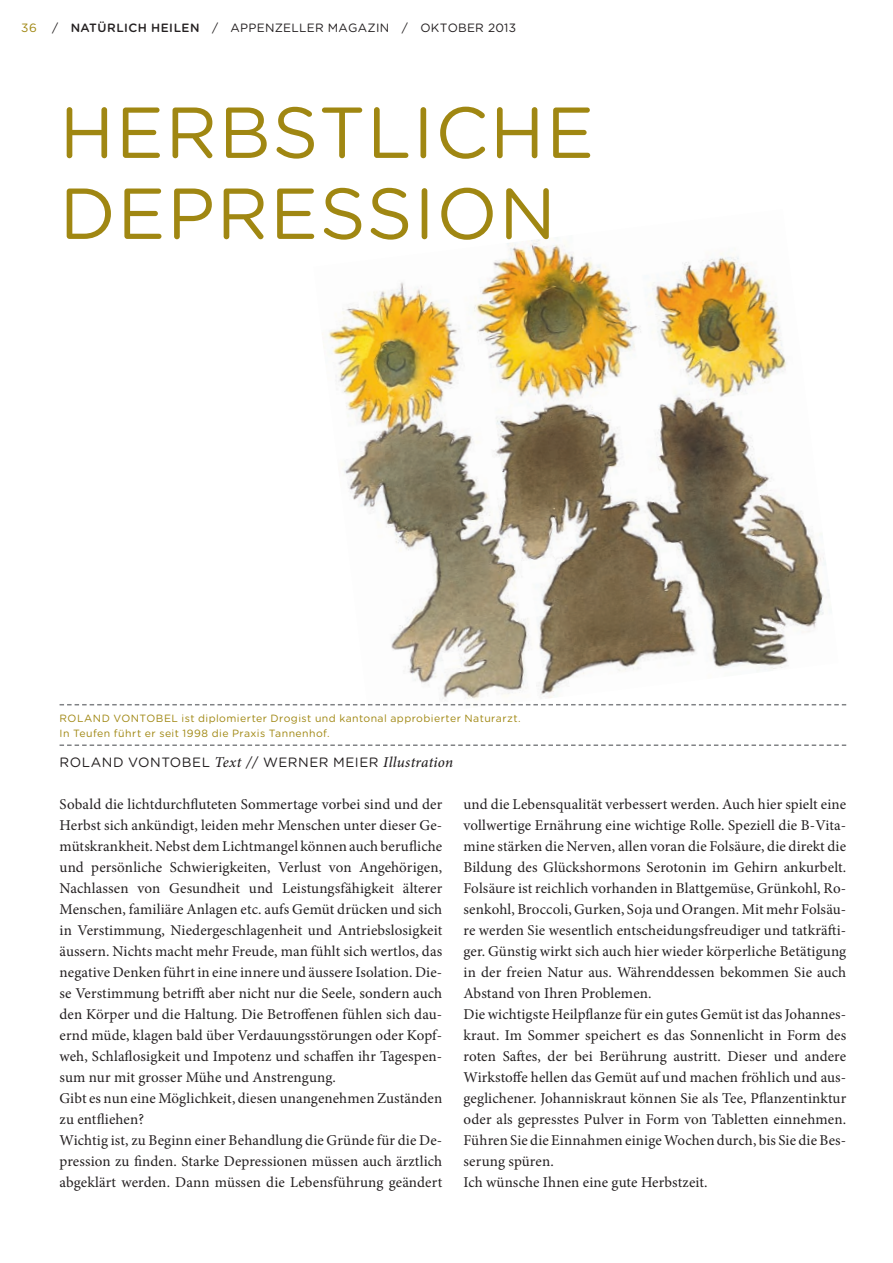
<style>
.page{position:relative;width:893px;height:1263px;background:#fff}
.page>*{position:absolute;margin:0;border:0;box-sizing:border-box;transform-origin:0 0}
.t1{font:72px/81px "Gotham Rounded";letter-spacing:.02em;color:#a08712}
.t2{font:15px/21px "Minion Pro";letter-spacing:.01em;color:#231f20}
.t3{font:13.5px "Gotham Rounded";letter-spacing:.03em;color:#231f20}
.t4{font:12px "Gotham Rounded";letter-spacing:.02em;color:#231f20}
.t5{font:12px "Gotham Rounded";color:#a08712}
.t6{font:10.5px/15px "Gotham Rounded";letter-spacing:.04em;color:#a08712}
.s1{font-weight:500}
.s2{font-family:"Minion Pro";font-weight:500;font-style:italic;font-size:15px}
</style>
<div class="page">
<img style="left:315px;top:239px;width:523px;height:467px">
<svg style="left:60px;top:704px;width:786px;height:1px"></svg>
<svg style="left:60px;top:744px;width:786px;height:2px"></svg>
<p class="t5" style="left:21px;top:19px;width:17px">36</p>
<p class="t4" style="left:52px;top:19px;width:466px">/ <span class="s1">NATÜRLICH HEILEN</span> / APPENZELLER MAGAZIN / OKTOBER 2013</p>
<h1 class="t1" style="left:60px;top:89px;width:536px">HERBSTLICHE<br>DEPRESSION</h1>
<p class="t6" style="left:60px;top:710px;width:463px">ROLAND VONTOBEL ist diplomierter Drogist und kantonal approbierter Naturarzt.<br>In Teufen führt er seit 1998 die Praxis Tannenhof.</p>
<p class="t3" style="left:60px;top:753px;width:395px">ROLAND VONTOBEL <span class="s2">Text</span> // WERNER MEIER <span class="s2">Illustration</span></p>
<p class="t2" style="left:60px;top:794px;width:384px">Sobald die lichtdurchfluteten Sommertage vorbei sind und der Herbst sich ankündigt, leiden mehr Menschen unter dieser Ge&shy;mütskrankheit. Nebst dem Lichtmangel können auch berufliche und persönliche Schwierigkeiten, Verlust von Angehörigen, Nachlassen von Gesundheit und Leistungsfähigkeit älterer Menschen, familiäre Anlagen etc. aufs Gemüt drücken und sich in Verstimmung, Niedergeschlagenheit und Antriebslosigkeit äussern. Nichts macht mehr Freude, man fühlt sich wertlos, das negative Denken führt in eine innere und äussere Isolation. Die&shy;se Verstimmung betrifft aber nicht nur die Seele, sondern auch den Körper und die Haltung. Die Betroffenen fühlen sich dau&shy;ernd müde, klagen bald über Verdauungsstörungen oder Kopf&shy;weh, Schlaflosigkeit und Impotenz und schaffen ihr Tagespen&shy;sum nur mit grosser Mühe und Anstrengung.<br>Gibt es nun eine Möglichkeit, diesen unangenehmen Zuständen zu entfliehen?<br>Wichtig ist, zu Beginn einer Behandlung die Gründe für die De&shy;pression zu finden. Starke Depressionen müssen auch ärztlich abgeklärt werden. Dann müssen die Lebensführung geändert</p>
<p class="t2" style="left:463px;top:794px;width:384px">und die Lebensqualität verbessert werden. Auch hier spielt eine vollwertige Ernährung eine wichtige Rolle. Speziell die B-Vita&shy;mine stärken die Nerven, allen voran die Folsäure, die direkt die Bildung des Glückshormons Serotonin im Gehirn ankurbelt.<br>Folsäure ist reichlich vorhanden in Blattgemüse, Grünkohl, Ro&shy;senkohl, Broccoli, Gurken, Soja und Orangen. Mit mehr Folsäu&shy;re werden Sie wesentlich entscheidungsfreudiger und tatkräfti&shy;ger. Günstig wirkt sich auch hier wieder körperliche Betätigung in der freien Natur aus. Währenddessen bekommen Sie auch Abstand von Ihren Problemen.<br>Die wichtigste Heilpflanze für ein gutes Gemüt ist das Johannes&shy;kraut. Im Sommer speichert es das Sonnenlicht in Form des roten Saftes, der bei Berührung austritt. Dieser und andere Wirkstoffe hellen das Gemüt auf und machen fröhlich und aus&shy;geglichener. Johanniskraut können Sie als Tee, Pflanzentinktur oder als gepresstes Pulver in Form von Tabletten einnehmen.<br>Führen Sie die Einnahmen einige Wochen durch, bis Sie die Bes&shy;serung spüren.<br>Ich wünsche Ihnen eine gute Herbstzeit.</p>
</div>
